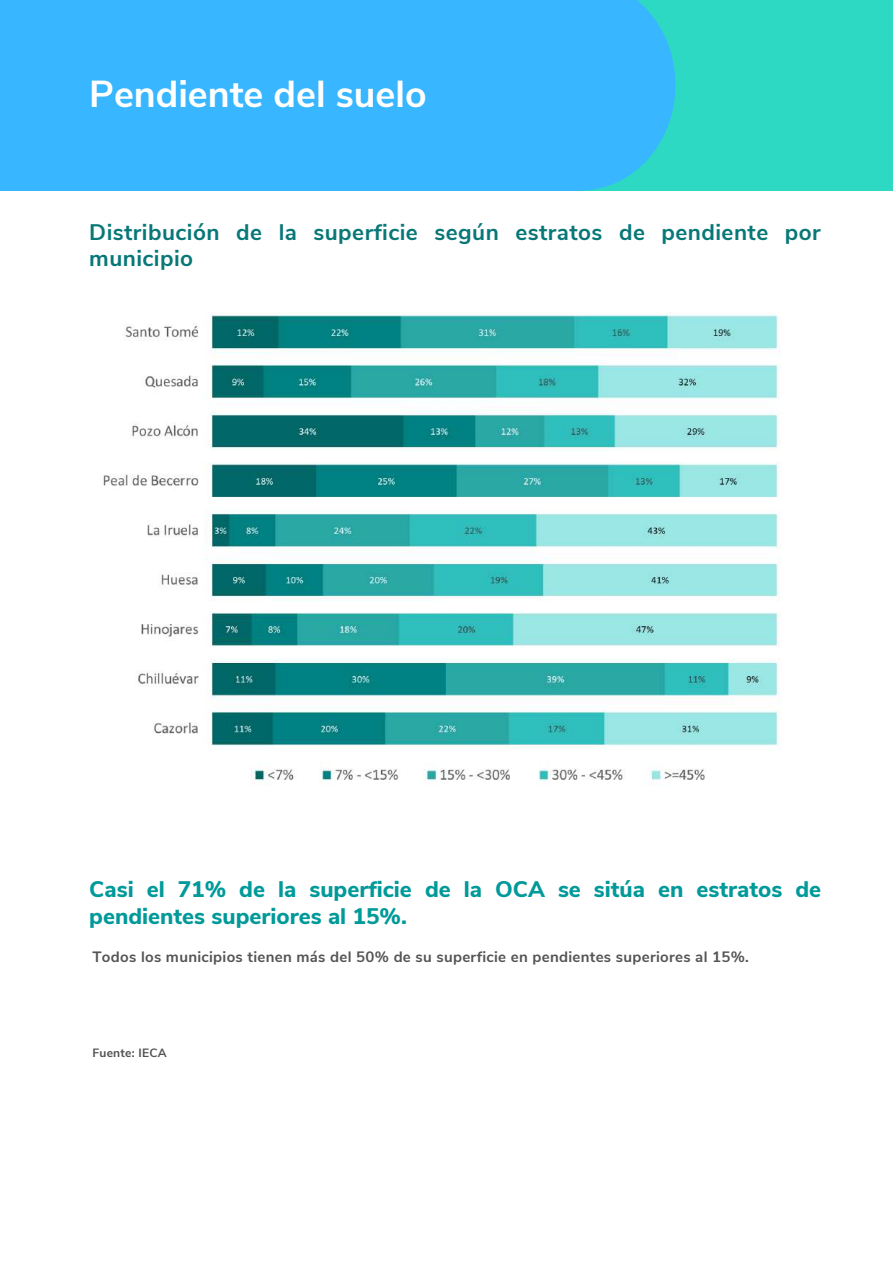
<style>
.page{position:relative;width:893px;height:1264px;background:#fff}
.page>*{position:absolute;margin:0;border:0;box-sizing:border-box;transform-origin:0 0}
.t1{font:700 37.5px "Nunito Sans";color:#fff}
.t2{font:800 22.5px/27px "Nunito Sans";color:#019999}
.t3{font:700 22.5px/25.8px "Nunito Sans";letter-spacing:.02em;color:#087777}
.t4{font:700 15px "Nunito Sans";letter-spacing:.02em;color:#545454}
.t5{font:700 12px "Nunito Sans";letter-spacing:.02em;color:#525252}
</style>
<div class="page">
<div style="left:580px;top:0;width:312px;height:191px;background:#2ed9c3"></div>
<div style="left:0;top:0;width:580px;height:191px;background:#38b6ff"></div>
<svg style="left:580px;top:0;width:95px;height:190px"></svg>
<img style="left:103px;top:313px;width:678px;height:469px">
<h1 class="t1" style="left:89px;top:69px;width:339px">Pendiente del suelo</h1>
<p class="t3" style="left:89px;top:219px;width:733px">Distribución de la superficie según estratos de pendiente por municipio</p>
<p class="t2" style="left:89px;top:876px;width:733px">Casi el 71% de la superficie de la OCA se sitúa en estratos de pendientes superiores al 15%.</p>
<p class="t4" style="left:92px;top:947px;width:658px">Todos los municipios tienen más del 50% de su superficie en pendientes superiores al 15%.</p>
<p class="t5" style="left:92px;top:1045px;width:76px">Fuente: IECA</p>
</div>
